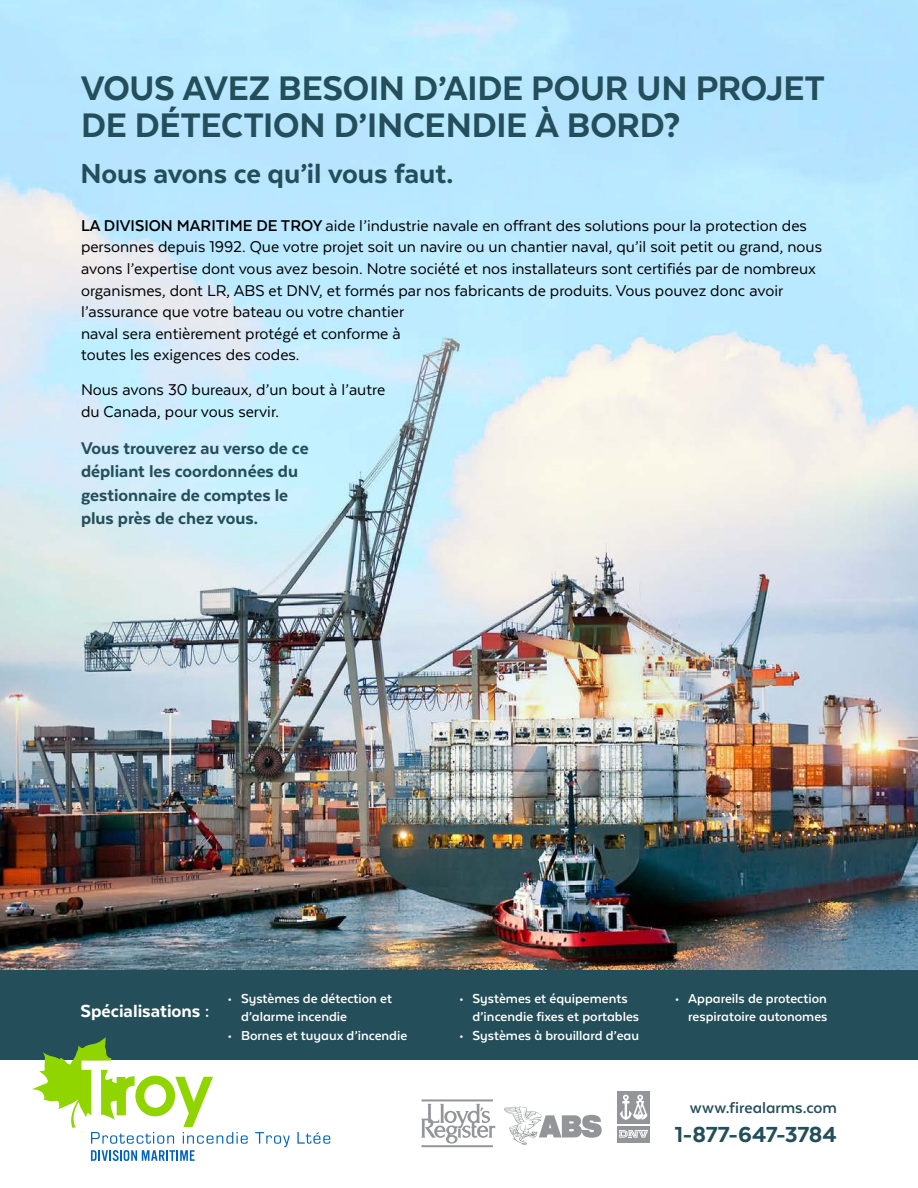
<style>
.page{position:relative;width:918px;height:1188px;background:#fff}
.page>*{position:absolute;margin:0;border:0;box-sizing:border-box;transform-origin:0 0}
.t1{font:800 39.3px/37px "Texta Alt";letter-spacing:-.005em;color:#244e59}
.t2{font:800 31.8px "Texta";letter-spacing:-.005em;color:#244e59}
.t3{font:800 25.2px "Texta Alt";letter-spacing:-.01em;color:#244e59}
.t4{font:800 20.1px "Texta";color:#fff}
.t5{font:800 19.5px/23.4px "Texta";color:#244e59}
.t6{font:18px/21.6px "Texta";color:#000}
.t7{font:700 18px "Texta Alt";color:#244e59}
.t8{font:700 15px/18px "Texta Alt";color:#fff}
.s1{font-weight:700}
</style>
<div class="page">
<img style="left:0;top:0;width:918px;height:971px">
<div style="left:0;top:971px;width:918px;height:89px;background:#244e59"></div>
<svg style="left:32px;top:1037px;width:216px;height:107px"></svg>
<svg style="left:255px;top:1132px;width:35px;height:15px"></svg>
<svg style="left:297px;top:1132px;width:33px;height:12px"></svg>
<svg style="left:91px;top:1150px;width:104px;height:11px"></svg>
<hr style="left:422px;top:1145px;width:71px;height:2px;background:#939598">
<hr style="left:422px;top:1099px;width:71px;height:2px;background:#939598">
<svg style="left:421px;top:1104px;width:74px;height:40px"></svg>
<svg style="left:504px;top:1106px;width:98px;height:39px"></svg>
<div style="left:617px;top:1126px;width:32px;height:16px;background:#939598"></div>
<div style="left:617px;top:1092px;width:32px;height:32px;background:#939598"></div>
<svg style="left:619px;top:1130px;width:29px;height:8px"></svg>
<svg style="left:619px;top:1094px;width:28px;height:26px"></svg>
<p class="t1" style="left:81px;top:69px;width:746px">VOUS AVEZ BESOIN D’AIDE POUR UN PROJET<br>DE DÉTECTION D’INCENDIE À BORD?</p>
<p class="t2" style="left:80px;top:157px;width:375px">Nous avons ce qu’il vous faut.</p>
<p class="t6" style="left:81px;top:214px;width:743px"><span class="s1">LA DIVISION MARITIME DE TROY</span> aide l’industrie navale en offrant des solutions pour la protection des personnes depuis 1992. Que votre projet soit un navire ou un chantier naval, qu’il soit petit ou grand, nous avons l’expertise dont vous avez besoin. Notre société et nos installateurs sont certifiés par de nombreux organismes, dont LR, ABS et DNV, et formés par nos fabricants de produits. Vous pouvez donc avoir l’assurance que votre bateau ou votre chantier<br>naval sera entièrement protégé et conforme à<br>toutes les exigences des codes.</p>
<p class="t6" style="left:81px;top:379px;width:306px">Nous avons 30 bureaux, d’un bout à l’autre du Canada, pour vous servir.</p>
<p class="t5" style="left:81px;top:436px;width:229px">Vous trouverez au verso de ce dépliant les coordonnées du gestionnaire de comptes le plus près de chez vous.</p>
<p class="t4" style="left:80px;top:1001px;width:131px">Spécialisations :</p>
<p class="t8" style="left:241px;top:990px;width:153px;text-indent:-14px">• Systèmes de détection et d’alarme incendie</p>
<p class="t8" style="left:228px;top:1027px;width:181px">• Bornes et tuyaux d’incendie</p>
<p class="t8" style="left:472px;top:990px;width:168px;text-indent:-14px">• Systèmes et équipements d’incendie fixes et portables</p>
<p class="t8" style="left:459px;top:1027px;width:182px">• Systèmes à brouillard d’eau</p>
<p class="t8" style="left:675px;top:990px;width:154px;text-align:right">• Appareils de protection respiratoire autonomes</p>
<p class="t7" style="left:690px;top:1098px;width:149px">www.firealarms.com</p>
<p class="t3" style="left:675px;top:1121px;width:164px">1-877-647-3784</p>
</div>
